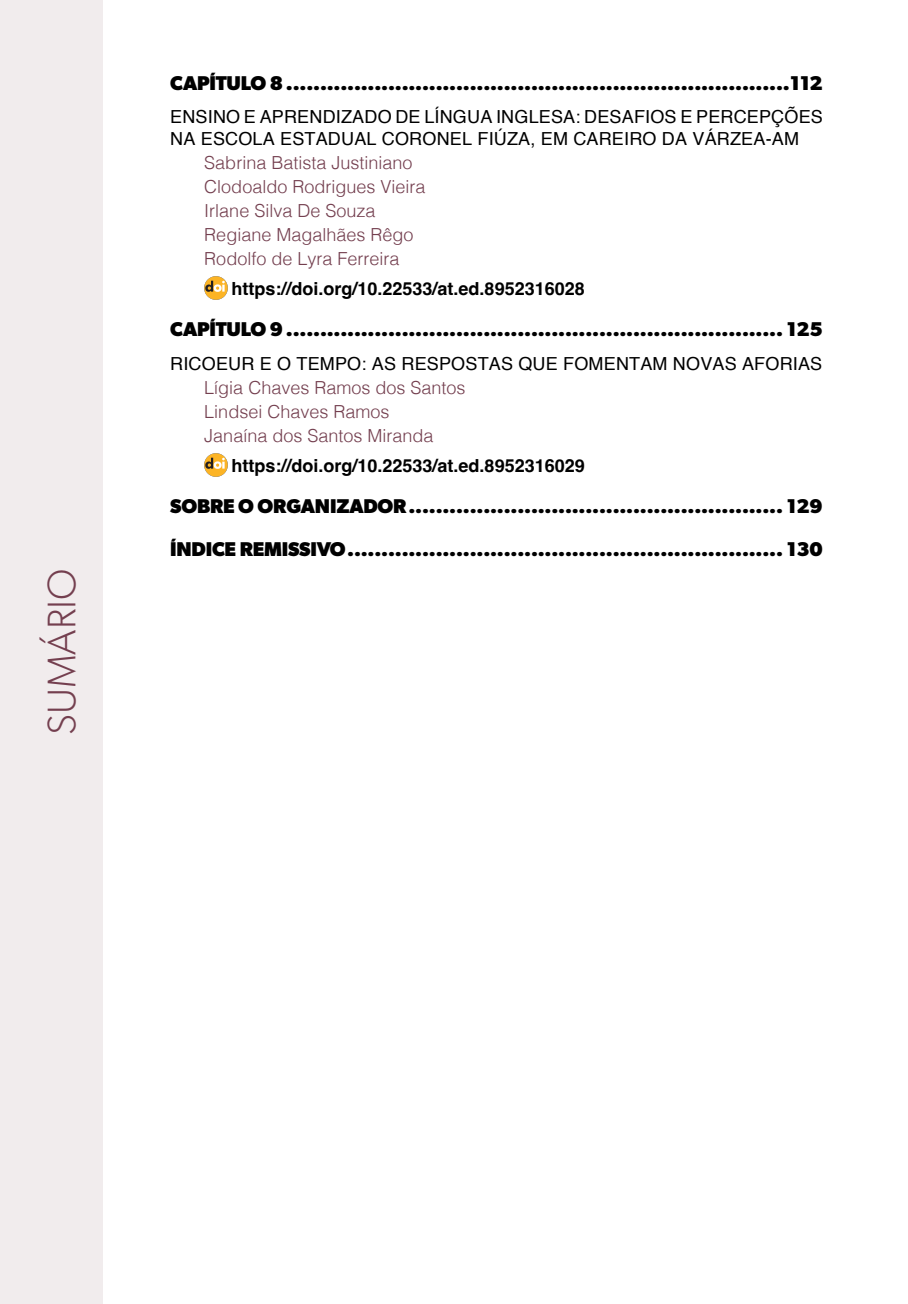
<style>
.page{position:relative;width:908px;height:1304px;background:#fff}
.page>*{position:absolute;margin:0;border:0;box-sizing:border-box;transform-origin:0 0}
.t1{font:300 40px "Gibson";color:#743f4f}
.t2{font:700 20px/43px "Gibson";letter-spacing:-.01em;color:#000}
.t3{font:300 18px/24px "Helvetica";color:#743f4f}
.t4{font:18px/22px "Helvetica";letter-spacing:.01em;color:#000}
.t5{font:700 18px "Helvetica";color:#000}
</style>
<div class="page">
<div style="left:0;top:0;width:103px;height:1304px;background:#f1eced"></div>
<img style="left:204px;top:276px;width:23px;height:23px">
<img style="left:204px;top:453px;width:23px;height:23px">
<h1 class="t1" style="left:37px;top:735px;width:167px;rotate:-90deg">SUMÁRIO</h1>
<p class="t2" style="left:170px;top:61px;width:653px">CAPÍTULO 8 ..........................................................................112</p>
<p class="t4" style="left:170px;top:106px;width:654px">ENSINO E APRENDIZADO DE LÍNGUA INGLESA: DESAFIOS E PERCEPÇÕES<br>NA ESCOLA ESTADUAL CORONEL FIÚZA, EM CAREIRO DA VÁRZEA-AM</p>
<p class="t3" style="left:204px;top:149px;width:223px">Sabrina Batista Justiniano<br>Clodoaldo Rodrigues Vieira<br>Irlane Silva De Souza<br>Regiane Magalhães Rêgo<br>Rodolfo de Lyra Ferreira</p>
<p class="t5" style="left:231px;top:278px;width:355px">https://doi.org/10.22533/at.ed.8952316028</p>
<p class="t2" style="left:170px;top:308px;width:653px">CAPÍTULO 9 ......................................................................... 125</p>
<p class="t4" style="left:170px;top:353px;width:653px">RICOEUR E O TEMPO: AS RESPOSTAS QUE FOMENTAM NOVAS AFORIAS</p>
<p class="t3" style="left:204px;top:374px;width:263px">Lígia Chaves Ramos dos Santos<br>Lindsei Chaves Ramos<br>Janaína dos Santos Miranda</p>
<p class="t5" style="left:231px;top:455px;width:355px">https://doi.org/10.22533/at.ed.8952316029</p>
<p class="t2" style="left:170px;top:484px;width:653px">SOBRE O ORGANIZADOR....................................................... 129<br>ÍNDICE REMISSIVO................................................................ 130</p>
</div>
